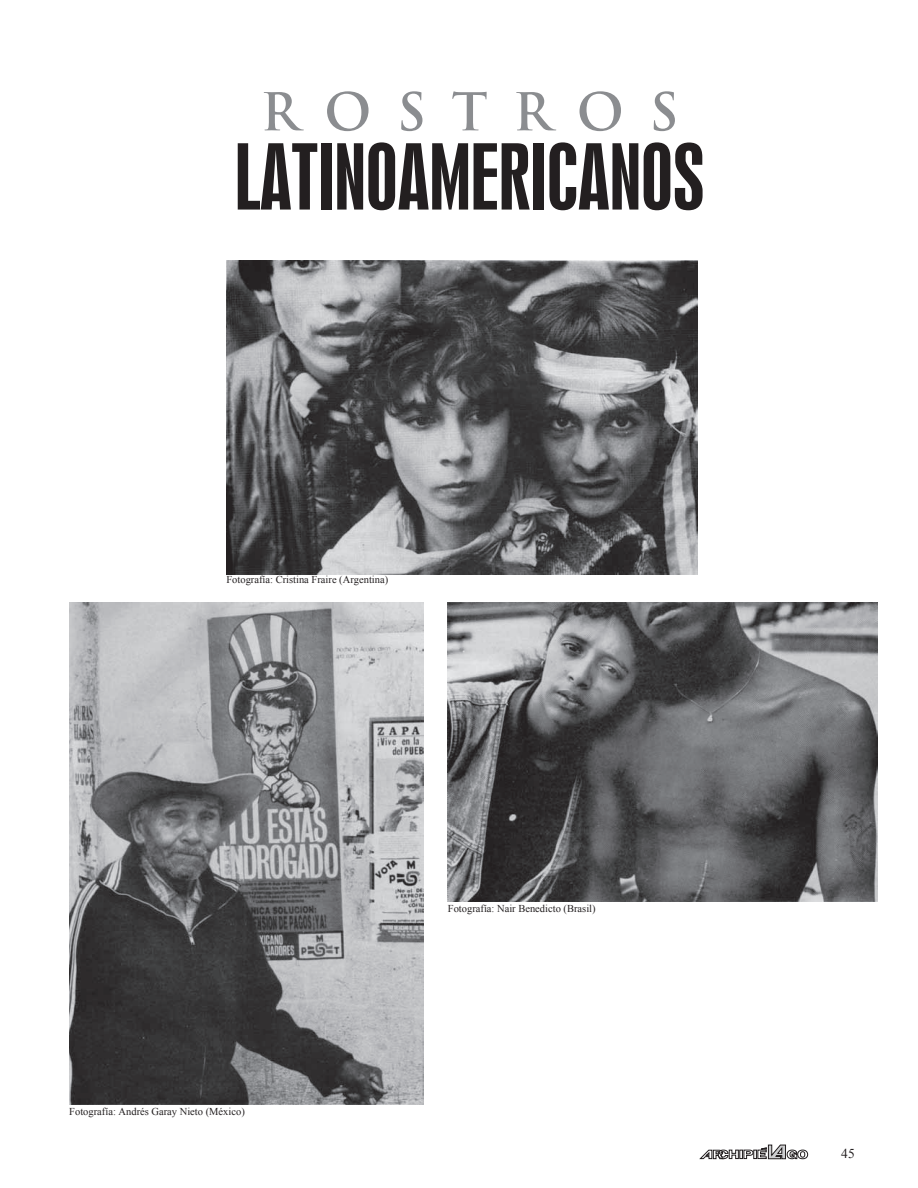
<style>
.page{position:relative;width:918px;height:1188px;background:#fff}
.page>*{position:absolute;margin:0;border:0;box-sizing:border-box;transform-origin:0 0}
.t1{font:84.75px "Swiss 924 BT Regular B";color:#231f20}
.t2{font:700 50.7px "Trajan";letter-spacing:.5em;color:#8b8d90}
.t3{font:13.5px "Times New Roman";color:#231f20}
.t4{font:10.5px "Times New Roman";color:#231f20}
</style>
<div class="page">
<img style="left:226px;top:260px;width:472px;height:314px">
<img style="left:448px;top:603px;width:430px;height:298px">
<img style="left:69px;top:603px;width:354px;height:501px">
<svg style="left:699px;top:1144px;width:109px;height:15px"></svg>
<h2 class="t2" style="left:261px;top:80px;width:420px">ROSTROS</h2>
<h1 class="t1" style="left:234px;top:126px;width:472px">LATINOAMERICANOS</h1>
<p class="t4" style="left:226px;top:574px;width:163px">Fotografía: Cristina Fraire (Argentina)</p>
<p class="t4" style="left:69px;top:1105px;width:177px">Fotografía: Andrés Garay Nieto (México)</p>
<p class="t4" style="left:448px;top:902px;width:149px">Fotografía: Nair Benedicto (Brasil)</p>
<p class="t3" style="left:841px;top:1145px;width:15px">45</p>
</div>
